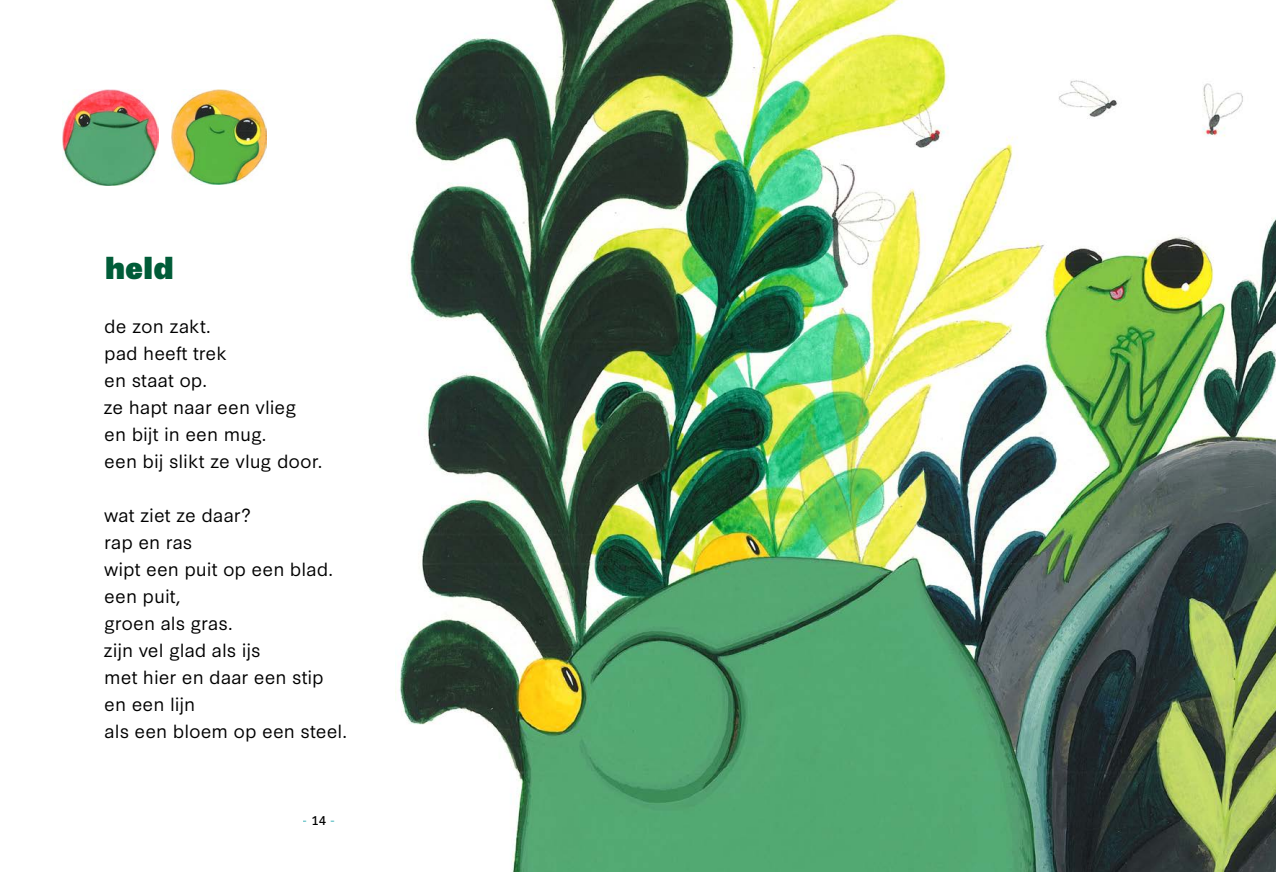
<style>
.page{position:relative;width:1276px;height:872px;background:#fff}
.page>*{position:absolute;margin:0;border:0;box-sizing:border-box;transform-origin:0 0}
.t1{font:900 30px "Synthese";color:#005c38}
.t2{font:18px/27px "Synthese";color:#000}
.t3{font:12px "Synthese";color:#64c2c7}
.s1{color:#000}
</style>
<div class="page">
<img style="left:399px;top:0;width:877px;height:872px">
<img style="left:171px;top:90px;width:95px;height:95px">
<img style="left:62px;top:90px;width:97px;height:95px">
<h1 class="t1" style="left:105px;top:244px;width:70px">held</h1>
<p class="t2" style="left:103px;top:311px;width:220px">de zon zakt.<br>pad heeft trek<br>en staat op.<br>ze hapt naar een vlieg en bijt in een mug.<br>een bij slikt ze vlug door.</p>
<p class="t2" style="left:103px;top:500px;width:245px">wat ziet ze daar?<br>rap en ras<br>wipt een puit op een blad. een puit,<br>groen als gras.<br>zijn vel glad als ijs<br>met hier en daar een stip en een lijn<br>als een bloem op een steel.</p>
<p class="t3" style="left:303px;top:811px;width:34px">- <span class="s1">14</span> -</p>
</div>
